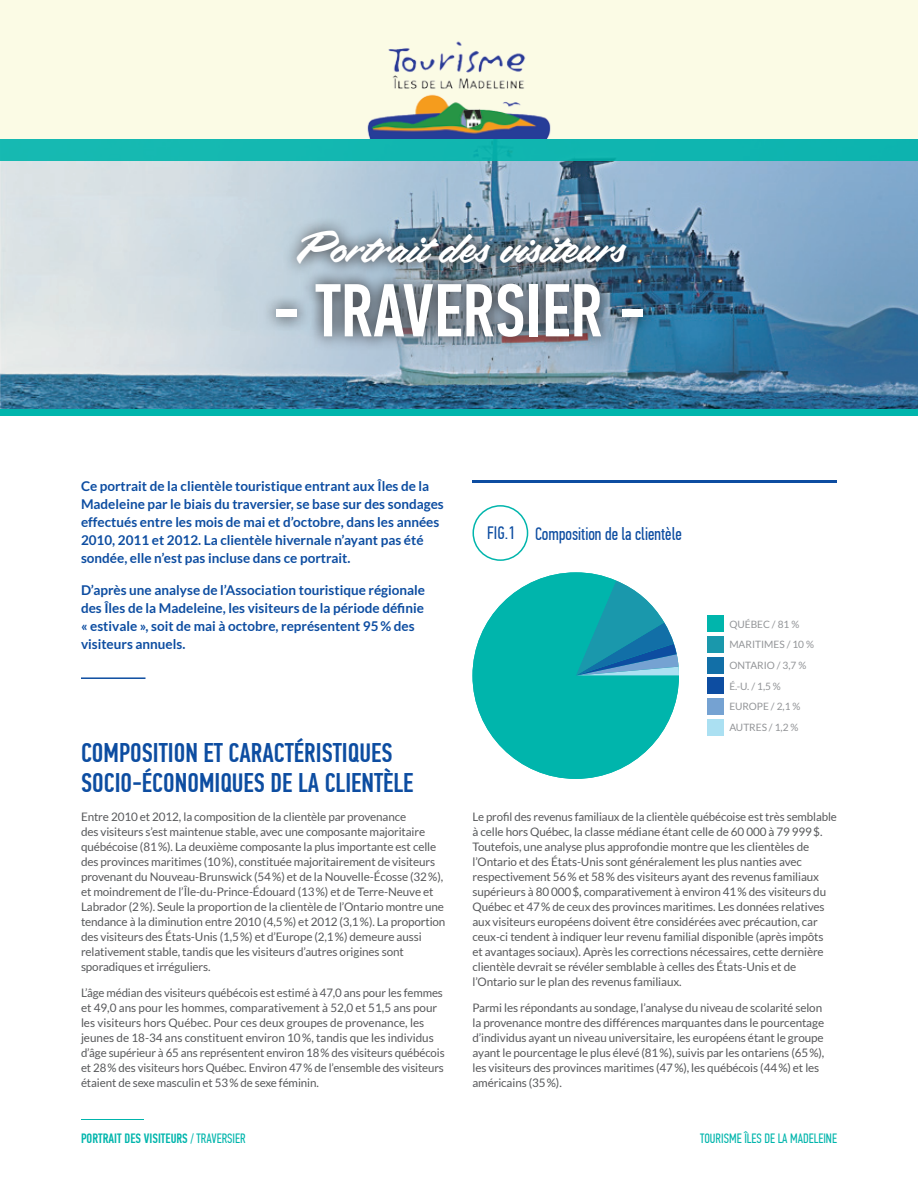
<style>
.page{position:relative;width:918px;height:1188px;background:#fff}
.page>*{position:absolute;margin:0;border:0;box-sizing:border-box;transform-origin:0 0}
.t1{font:500 75px "PF Din Text Comp Pro";color:#fff}
.t2{font:37.5px "Filmotype La Salle";color:#fff}
.sous-titre{font:500 27px/30px "PF Din Text Comp Pro";color:#0d4da1}
.t3{font:18px "PF Din Text Comp Pro";color:#0d4da1}
.intro{font:700 13.5px/18px "Lato";color:#0d4da1}
.t4{font:500 13.5px "PF Din Text Comp Pro";color:#00b5ac}
.t5{font:13.5px "PF Din Text Comp Pro";color:#00b5ac}
.texte{font:11.7px/15px "Lato";letter-spacing:-.01em;color:#57585a}
.t6{font:10.05px/20.7px "Lato";color:#939598}
.s1{font-weight:400}
</style>
<div class="page">
<hr style="left:82px;top:1119px;width:62px;height:1px;background:#00b5ac">
<div style="left:0;top:0;width:918px;height:139px;background:#fbfbe5"></div>
<hr style="left:81px;top:677px;width:65px;height:2px;background:#0d4da1">
<img style="left:0;top:161px;width:918px;height:249px">
<svg style="left:262px;top:216px;width:396px;height:135px;background:#758898"></svg>
<div style="left:0;top:139px;width:918px;height:22px;background:#11b6b0"></div>
<div style="left:0;top:410px;width:918px;height:6px;background:#00b5ac"></div>
<hr style="left:472px;top:481px;width:365px;height:2px;background:#0d4da1">
<div style="left:473px;top:505px;width:55px;height:56px;border:2px solid #00b5ac;border-radius:50%"></div>
<svg style="left:472px;top:572px;width:207px;height:207px"></svg>
<div style="left:707px;top:636px;width:16px;height:17px;background:#1a98ac"></div>
<div style="left:707px;top:615px;width:16px;height:17px;background:#00b5ac"></div>
<div style="left:707px;top:657px;width:16px;height:17px;background:#126fa7"></div>
<div style="left:707px;top:698px;width:16px;height:17px;background:#75a2d2"></div>
<div style="left:707px;top:678px;width:16px;height:16px;background:#0d4da1"></div>
<div style="left:707px;top:719px;width:16px;height:17px;background:#abe0f2"></div>
<p class="t2" style="left:294px;top:226px;width:331px">Portraitdes visiteurs</p>
<p class="t1" style="left:273px;top:267px;width:374px">- TRAVERSIER -</p>
<p class="intro" style="left:81px;top:477px;width:364px">Ce portrait de la clientèle touristique entrant aux Îles de la Madeleine par le biais du traversier, se base sur des sondages effectués entre les mois de mai et d’octobre, dans les années 2010, 2011 et 2012. La clientèle hivernale n’ayant pas été sondée, elle n’est pas incluse dans ce portrait.</p>
<p class="intro" style="left:81px;top:581px;width:346px">D’après une analyse de l’Association touristique régionale des Îles de la Madeleine, les visiteurs de la période définie « estivale », soit de mai à octobre, représentent 95% des visiteurs annuels.</p>
<p class="t3" style="left:487px;top:523px;width:29px">FIG.1</p>
<p class="t3" style="left:535px;top:523px;width:148px">Composition de la clientèle</p>
<p class="t6" style="left:729px;top:614px;width:86px">QUÉBEC / 81 %<br>MARITIMES / 10 %<br>ONTARIO / 3,7 %<br>É.-U. / 1,5 %</p>
<p class="t6" style="left:729px;top:696px;width:73px">EUROPE / 2,1 %<br>AUTRES / 1,2 %</p>
<p class="sous-titre" style="left:81px;top:738px;width:334px">COMPOSITION ET CARACTÉRISTIQUES<br>SOCIO-ÉCONOMIQUES DE LA CLIENTÈLE</p>
<p class="texte" style="left:81px;top:809px;width:366px">Entre 2010 et 2012, la composition de la clientèle par provenance<br>des visiteurs s’est maintenue stable, avec une composante majoritaire québécoise (81%). La deuxième composante la plus importante est celle des provinces maritimes (10%), constituée majoritairement de visiteurs provenant du Nouveau-Brunswick (54%) et de la Nouvelle-Écosse (32%), et moindrement de l’Île-du-Prince-Édouard (13%) et de Terre-Neuve et Labrador (2%). Seule la proportion de la clientèle de l’Ontario montre une tendance à la diminution entre 2010 (4,5%) et 2012 (3,1%). La proportion des visiteurs des États-Unis (1,5%) et d’Europe (2,1%) demeure aussi relativement stable, tandis que les visiteurs d’autres origines sont sporadiques et irréguliers.</p>
<p class="texte" style="left:81px;top:985px;width:365px">L’âge médian des visiteurs québécois est estimé à 47,0 ans pour les femmes et 49,0 ans pour les hommes, comparativement à 52,0 et 51,5 ans pour les visiteurs hors Québec. Pour ces deux groupes de provenance, les jeunes de 18-34 ans constituent environ 10%, tandis que les individus d’âge supérieur à 65 ans représentent environ 18% des visiteurs québécois et 28% des visiteurs hors Québec. Environ 47% de l’ensemble des visiteurs étaient de sexe masculin et 53% de sexe féminin.</p>
<p class="texte" style="left:472px;top:809px;width:366px">Le profil des revenus familiaux de la clientèle québécoise est très semblable à celle hors Québec, la classe médiane étant celle de 60 000 à 79 999$.<br>Toutefois, une analyse plus approfondie montre que les clientèles de l’Ontario et des États-Unis sont généralement les plus nanties avec respectivement 56% et 58% des visiteurs ayant des revenus familiaux supérieurs à 80 000$, comparativement à environ 41% des visiteurs du Québec et 47% de ceux des provinces maritimes. Les données relatives aux visiteurs européens doivent être considérées avec précaution, car ceux-ci tendent à indiquer leur revenu familial disponible (après impôts<br>et avantages sociaux). Après les corrections nécessaires, cette dernière clientèle devrait se révéler semblable à celles des États-Unis et de l’Ontario sur le plan des revenus familiaux.</p>
<p class="texte" style="left:472px;top:1000px;width:353px">Parmi les répondants au sondage, l’analyse du niveau de scolarité selon la provenance montre des différences marquantes dans le pourcentage d’individus ayant un niveau universitaire, les européens étant le groupe ayant le pourcentage le plus élevé (81%), suivis par les ontariens (65%), les visiteurs des provinces maritimes (47%), les québécois (44%) et les américains (35%).</p>
<p class="t4" style="left:81px;top:1131px;width:166px">PORTRAIT DES VISITEURS <span class="s1">/ TRAVERSIER</span></p>
<p class="t5" style="left:700px;top:1131px;width:138px">TOURISME ÎLES DE LA MADELEINE</p>
</div>
